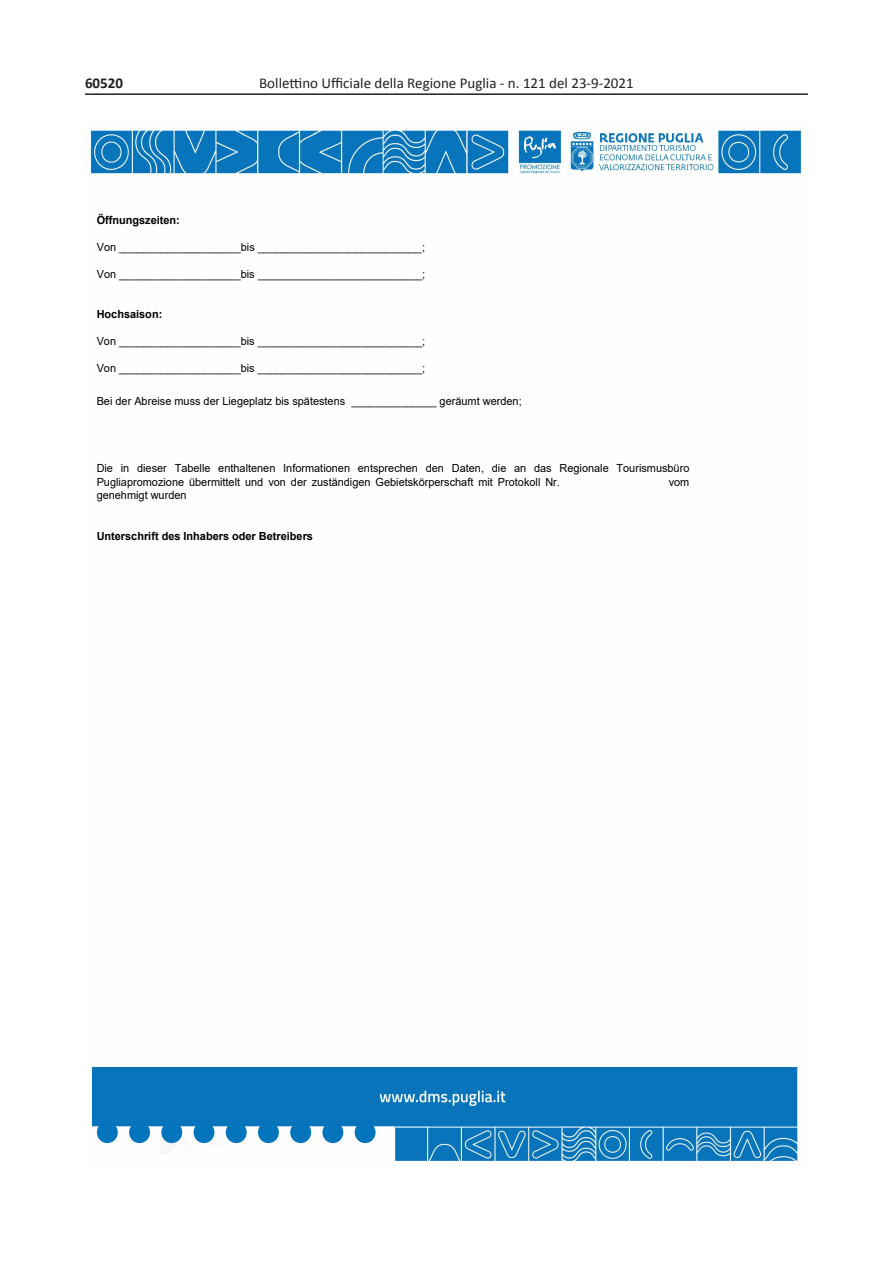
<style>
.page{position:relative;width:893px;height:1263px;background:#fff}
.page>*{position:absolute;margin:0;border:0;box-sizing:border-box;transform-origin:0 0}
.t1{font:87.15px "Times New Roman";color:#0474bc}
.t2{font:15px "Calibri";color:#231f20}
.t3{font:700 15px "Calibri";color:#231f20}
.t4{font:11.25px/13.5px "Arial";color:#000}
.t5{font:11.25px "Arial";color:#000}
.t6{font:700 11.25px "Arial";color:#000}
.s1{font-style:inherit}
</style>
<div class="page">
<hr style="left:85px;top:93px;width:723px;height:2px;background:#231f20">
<img style="left:91px;top:130px;width:711px;height:44px">
<img style="left:92px;top:1066px;width:706px;height:95px">
<h2 class="t3" style="left:85px;top:72px;width:40px">60520</h2>
<h2 class="t2" style="left:259px;top:74px;width:376px">Bollettino Ufficiale della Regione Puglia - n. 121 del 23-9-2021</h2>
<p class="t6" style="left:97px;top:212px;width:85px">Öffnungszeiten:</p>
<p class="t5" style="left:97px;top:239px;width:330px"><span class="s1">Von</span> ____________________<span class="s1">bis</span> ___________________________;</p>
<p class="t5" style="left:97px;top:266px;width:330px"><span class="s1">Von ____________________bis</span> ___________________________;</p>
<p class="t6" style="left:97px;top:306px;width:67px">Hochsaison:</p>
<p class="t5" style="left:97px;top:333px;width:330px"><span class="s1">Von ____________________bis</span> ___________________________;</p>
<p class="t5" style="left:97px;top:360px;width:330px"><span class="s1">Von ____________________bis</span> ___________________________;</p>
<p class="t4" style="left:97px;top:394px;width:426px">Bei der Abreise muss der Liegeplatz bis spätestens <span class="s1">______________</span> geräumt werden<span class="s1">;</span></p>
<p class="t4" style="left:97px;top:462px;width:594px">Die in dieser Tabelle enthaltenen Informationen entsprechen den Daten, die an das Regionale Tourismusbüro<br>Pugliapromozione übermittelt und von der zuständigen Gebietskörperschaft mit Protokoll Nr.</p>
<p class="t4" style="left:669px;top:475px;width:22px">vom</p>
<p class="t4" style="left:97px;top:488px;width:91px">genehmigt wurden</p>
<p class="t6" style="left:97px;top:528px;width:218px">Unterschrift des Inhabers oder Betreibers</p>
<p class="t1" style="left:92px;top:1070px;width:289px">•••••••••</p>
</div>
